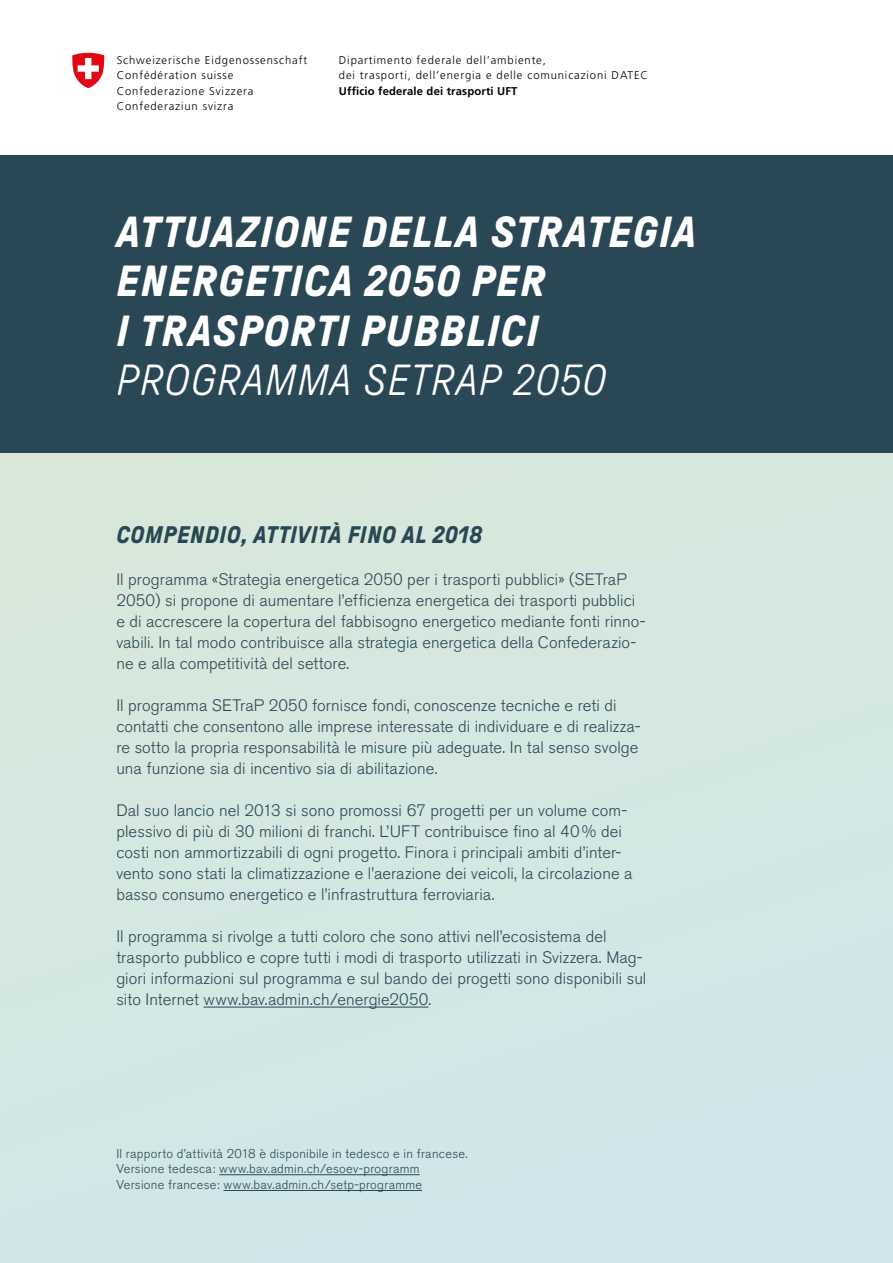
<style>
.page{position:relative;width:893px;height:1263px;background:#fff}
.page>*{position:absolute;margin:0;border:0;box-sizing:border-box;transform-origin:0 0}
.Titel_1_32pt{font:italic 700 43.5px/49.5px "GT Pressura";letter-spacing:.03em;color:#fff}
.Titel_1_32pt-2{font:italic 300 43.5px "GT Pressura";letter-spacing:.025em;color:#fff}
.Titel_2_16pt{font:italic 700 24px "GT Pressura";letter-spacing:.025em;color:#294754}
.Lauftext_11pt{font:300 16.5px/21px "Akzidenz Grotesk BE";letter-spacing:.005em;color:#294754}
.Legende_8_5pt{font:300 12.75px "Akzidenz Grotesk BE";letter-spacing:.02em;color:#294754}
.t1{font:300 11.25px/15.6px "Frutiger";letter-spacing:.08em;color:#000}
.t2{font:700 11.25px "Frutiger";letter-spacing:.015em;color:#000}
.s1{font-size:11.4px}
</style>
<div class="page">
<div style="left:0;top:155px;width:893px;height:1108px;background:#d3e7e2"></div>
<hr style="left:203px;top:1007px;width:226px;height:1px;background:#294754">
<hr style="left:219px;top:1174px;width:201px;height:1px;background:#294754">
<hr style="left:223px;top:1190px;width:199px;height:1px;background:#294754">
<svg style="left:72px;top:53px;width:33px;height:35px"></svg>
<div style="left:0;top:155px;width:893px;height:298px;background:#294754"></div>
<p class="t1" style="left:117px;top:52px;width:192px">Schweizerische Eidgenossenschaft</p>
<p class="t1" style="left:117px;top:68px;width:118px">Confédération suisse</p>
<p class="t1" style="left:117px;top:83px;width:138px">Confederazione Svizzera</p>
<p class="t1" style="left:117px;top:99px;width:118px">Confederaziun svizra</p>
<p class="t1" style="left:339px;top:52px;width:311px">Dipartimento federale dell<span class="s1">’</span>ambiente,<br>dei trasporti, dell<span class="s1">’</span>energia e delle comunicazioni DATEC</p>
<p class="t2" style="left:339px;top:84px;width:180px">Ufficio federale dei trasporti UFT</p>
<p class="Titel_1_32pt" style="left:117px;top:208px;width:581px">ATTUAZIONE DELLA STRATEGIA<br>ENERGETICA 2050 PER<br>I TRASPORTI PUBBLICI</p>
<p class="Titel_1_32pt-2" style="left:117px;top:357px;width:491px">PROGRAMMA SETRAP 2050</p>
<p class="Titel_2_16pt" style="left:116px;top:522px;width:367px">COMPENDIO, ATTIVITÀ FINO AL 2018</p>
<p class="Lauftext_11pt" style="left:116px;top:569px;width:531px">Il programma «Strategia energetica 2050 per i trasporti pubblici» (SETraP 2050) si propone di aumentare l’efficienza energetica dei trasporti pubblici e di accrescere la copertura del fabbisogno energetico mediante fonti rinno&shy;vabili. In tal modo contribuisce alla strategia energetica della Confederazio&shy;ne e alla competitività del settore.</p>
<p class="Lauftext_11pt" style="left:116px;top:695px;width:526px">Il programma SETraP 2050 fornisce fondi, conoscenze tecniche e reti di contatti che consentono alle imprese interessate di individuare e di realizza&shy;re sotto la propria responsabilità le misure più adeguate. In tal senso svolge una funzione sia di incentivo sia di abilitazione.</p>
<p class="Lauftext_11pt" style="left:116px;top:800px;width:518px">Dal suo lancio nel 2013 si sono promossi 67 progetti per un volume com&shy;plessivo di più di 30 milioni di franchi. L’UFT contribuisce fino al 40% dei costi non ammortizzabili di ogni progetto. Finora i principali ambiti d’inter&shy;vento sono stati la climatizzazione e l’aerazione dei veicoli, la circolazione a basso consumo energetico e l’infrastruttura ferroviaria.</p>
<p class="Lauftext_11pt" style="left:116px;top:926px;width:531px">Il programma si rivolge a tutti coloro che sono attivi nell’ecosistema del trasporto pubblico e copre tutti i modi di trasporto utilizzati in Svizzera. Mag&shy;giori informazioni sul programma e sul bando dei progetti sono disponibili sul sito Internet www.bav.admin.ch/energie2050.</p>
<p class="Legende_8_5pt" style="left:116px;top:1146px;width:353px">Il rapporto d’attività 2018 è disponibile in tedesco e in francese.</p>
<p class="Legende_8_5pt" style="left:116px;top:1162px;width:305px">Versione tedesca: www.bav.admin.ch/esoev-programm</p>
<p class="Legende_8_5pt" style="left:116px;top:1177px;width:307px">Versione francese: www.bav.admin.ch/setp-programme</p>
</div>
